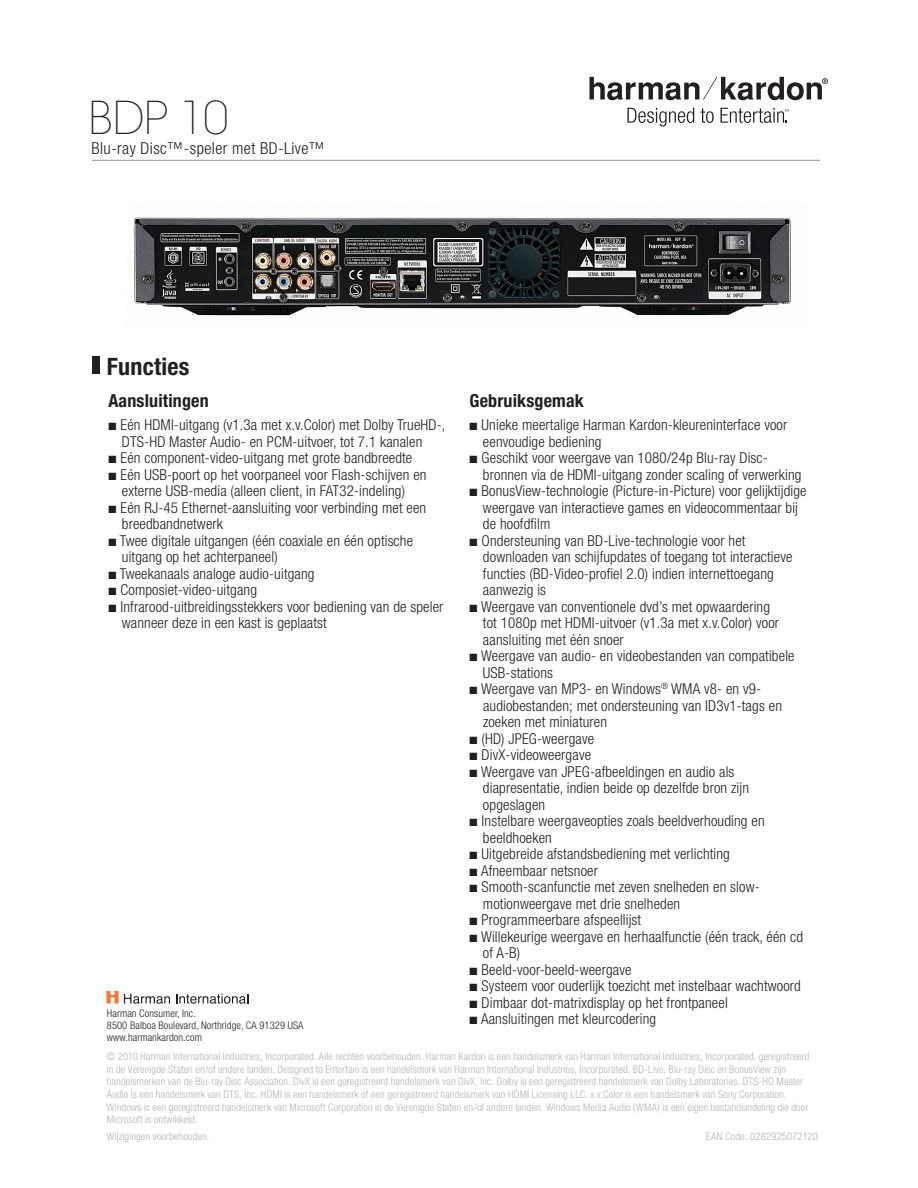
<style>
.page{position:relative;width:918px;height:1188px;background:#fff}
.page>*{position:absolute;margin:0;border:0;box-sizing:border-box;transform-origin:0 0}
.t1{font:200 45px "Avant Garde";color:#231f20}
.t2{font:700 condensed 24px "Helvetica Neue";letter-spacing:.01em;color:#231f20}
.t3{font:700 condensed 18px "Helvetica Neue";letter-spacing:.01em;color:#231f20}
.t4{font:300 condensed 16.5px "Helvetica Neue";letter-spacing:.025em;color:#231f20}
.t5{font:300 condensed 15px/16.5px "Helvetica Neue";letter-spacing:.01em;color:#231f20}
.t6{font:300 condensed 10.5px/12.6px "Helvetica Neue";letter-spacing:.015em;color:#b2b3b7}
.t7{font:300 condensed 10.5px/12px "Helvetica Neue";letter-spacing:.01em;color:#231f20}
</style>
<div class="page">
<svg style="left:627px;top:108px;width:67px;height:19px"></svg>
<svg style="left:700px;top:108px;width:14px;height:15px"></svg>
<svg style="left:590px;top:77px;width:238px;height:23px"></svg>
<svg style="left:721px;top:108px;width:68px;height:15px"></svg>
<svg style="left:106px;top:991px;width:64px;height:13px"></svg>
<svg style="left:176px;top:994px;width:72px;height:10px"></svg>
<div style="left:92px;top:357px;width:8px;height:17px;background:#231f20"></div>
<hr style="left:92px;top:160px;width:728px;height:1px;background:#939598">
<img style="left:133px;top:217px;width:658px;height:99px">
<h1 class="t1" style="left:89px;top:92px;width:141px">BDP 10</h1>
<p class="t4" style="left:91px;top:138px;width:235px">Blu-ray Disc™-speler met BD-Live™</p>
<h2 class="t2" style="left:107px;top:351px;width:84px">Functies</h2>
<p class="t3" style="left:470px;top:390px;width:116px">Gebruiksgemak</p>
<p class="t5" style="left:483px;top:417px;width:306px;text-indent:-13px">■ Unieke meertalige Harman Kardon-kleureninterface voor eenvoudige bediening</p>
<p class="t5" style="left:483px;top:450px;width:320px;text-indent:-13px">■ Geschikt voor weergave van 1080/24p Blu-ray Disc&shy;bronnen via de HDMI-uitgang zonder scaling of verwerking</p>
<p class="t5" style="left:483px;top:483px;width:325px;text-indent:-13px">■ BonusView-technologie (Picture-in-Picture) voor gelijktijdige weergave van interactieve games en videocommentaar bij de hoofdfilm</p>
<p class="t5" style="left:483px;top:532px;width:311px;text-indent:-13px">■ Ondersteuning van BD-Live-technologie voor het downloaden van schijfupdates of toegang tot interactieve functies (BD-Video-profiel 2.0) indien internettoegang aanwezig is</p>
<p class="t5" style="left:483px;top:598px;width:298px;text-indent:-13px">■ Weergave van conventionele dvd’s met opwaardering tot 1080p met HDMI-uitvoer (v1.3a met x.v.Color) voor aansluiting met één snoer</p>
<p class="t5" style="left:483px;top:648px;width:313px;text-indent:-13px">■ Weergave van audio- en videobestanden van compatibele<br>USB-stations</p>
<p class="t5" style="left:483px;top:681px;width:300px;text-indent:-14px">■ Weergave van MP3- en Windows<sup>®</sup> WMA v8- en v9- audiobestanden; met ondersteuning van ID3v1-tags en zoeken met miniaturen</p>
<p class="t5" style="left:470px;top:730px;width:126px">■ (HD) JPEG-weergave</p>
<p class="t5" style="left:470px;top:747px;width:123px">■ DivX-videoweergave</p>
<p class="t5" style="left:483px;top:763px;width:268px;text-indent:-13px">■ Weergave van JPEG-afbeeldingen en audio als diapresentatie, indien beide op dezelfde bron zijn opgeslagen</p>
<p class="t5" style="left:483px;top:813px;width:283px;text-indent:-13px">■ Instelbare weergaveopties zoals beeldverhouding en beeldhoeken</p>
<p class="t5" style="left:470px;top:846px;width:262px">■ Uitgebreide afstandsbediening met verlichting</p>
<p class="t5" style="left:470px;top:862px;width:130px">■ Afneembaar netsnoer</p>
<p class="t5" style="left:483px;top:879px;width:278px;text-indent:-13px">■ Smooth-scanfunctie met zeven snelheden en slow&shy;motionweergave met drie snelheden</p>
<p class="t5" style="left:470px;top:912px;width:173px">■ Programmeerbare afspeellijst</p>
<p class="t5" style="left:483px;top:928px;width:322px;text-indent:-13px">■ Willekeurige weergave en herhaalfunctie (één track, één cd of A-B)</p>
<p class="t5" style="left:470px;top:961px;width:164px">■ Beeld-voor-beeld-weergave</p>
<p class="t5" style="left:470px;top:978px;width:333px">■ Systeem voor ouderlijk toezicht met instelbaar wachtwoord</p>
<p class="t5" style="left:470px;top:994px;width:260px">■ Dimbaar dot-matrixdisplay op het frontpaneel</p>
<p class="t5" style="left:470px;top:1011px;width:188px">■ Aansluitingen met kleurcodering</p>
<p class="t3" style="left:108px;top:390px;width:102px">Aansluitingen</p>
<p class="t5" style="left:122px;top:417px;width:325px;text-indent:-13px">■ Eén HDMI-uitgang (v1.3a met x.v.Color) met Dolby TrueHD-,<br>DTS-HD Master Audio- en PCM-uitvoer, tot 7.1 kanalen</p>
<p class="t5" style="left:108px;top:450px;width:305px">■ Eén component-video-uitgang met grote bandbreedte</p>
<p class="t5" style="left:108px;top:466px;width:320px;text-align:center">■ Eén USB-poort op het voorpaneel voor Flash-schijven en externe USB-media (alleen client, in FAT32-indeling)</p>
<p class="t5" style="left:122px;top:499px;width:306px;text-indent:-13px">■ Eén RJ-45 Ethernet-aansluiting voor verbinding met een breedbandnetwerk</p>
<p class="t5" style="left:122px;top:532px;width:293px;text-indent:-13px">■ Twee digitale uitgangen (één coaxiale en één optische uitgang op het achterpaneel)</p>
<p class="t5" style="left:108px;top:565px;width:208px">■ Tweekanaals analoge audio-uitgang</p>
<p class="t5" style="left:108px;top:582px;width:150px">■ Composiet-video-uitgang</p>
<p class="t5" style="left:122px;top:598px;width:323px;text-indent:-13px">■ Infrarood-uitbreidingsstekkers voor bediening van de speler wanneer deze in een kast is geplaatst</p>
<p class="t7" style="left:107px;top:1008px;width:198px">Harman Consumer, Inc.<br>8500 Balboa Boulevard, Northridge, CA 91329 USA www.harmankardon.com</p>
<p class="t6" style="left:107px;top:1050px;width:704px">© 2010 Harman International Industries, Incorporated. Alle rechten voorbehouden. Harman Kardon is een handelsmerk van Harman International Industries, Incorporated, geregistreerd in de Verenigde Staten en/of andere landen. Designed to Entertain is een handelsmerk van Harman International Industries, Incorporated. BD-Live, Blu-ray Disc en BonusView zijn handelsmerken van de Blu-ray Disc Association. DivX is een geregistreerd handelsmerk van DivX, Inc. Dolby is een geregistreerd handelsmerk van Dolby Laboratories. DTS-HD Master Audio is een handelsmerk van DTS, Inc. HDMI is een handelsmerk of een geregistreerd handelsmerk van HDMI Licensing LLC. x.v.Color is een handelsmerk van Sony Corporation.<br>Windows is een geregistreerd handelsmerk van Microsoft Corporation in de Verenigde Staten en/of andere landen. Windows Media Audio (WMA) is een eigen bestandsindeling die door Microsoft is ontwikkeld.</p>
<p class="t6" style="left:107px;top:1130px;width:104px">Wijzigingen voorbehouden.</p>
<p class="t6" style="left:706px;top:1130px;width:113px">EAN Code: 0282925072120</p>
</div>
